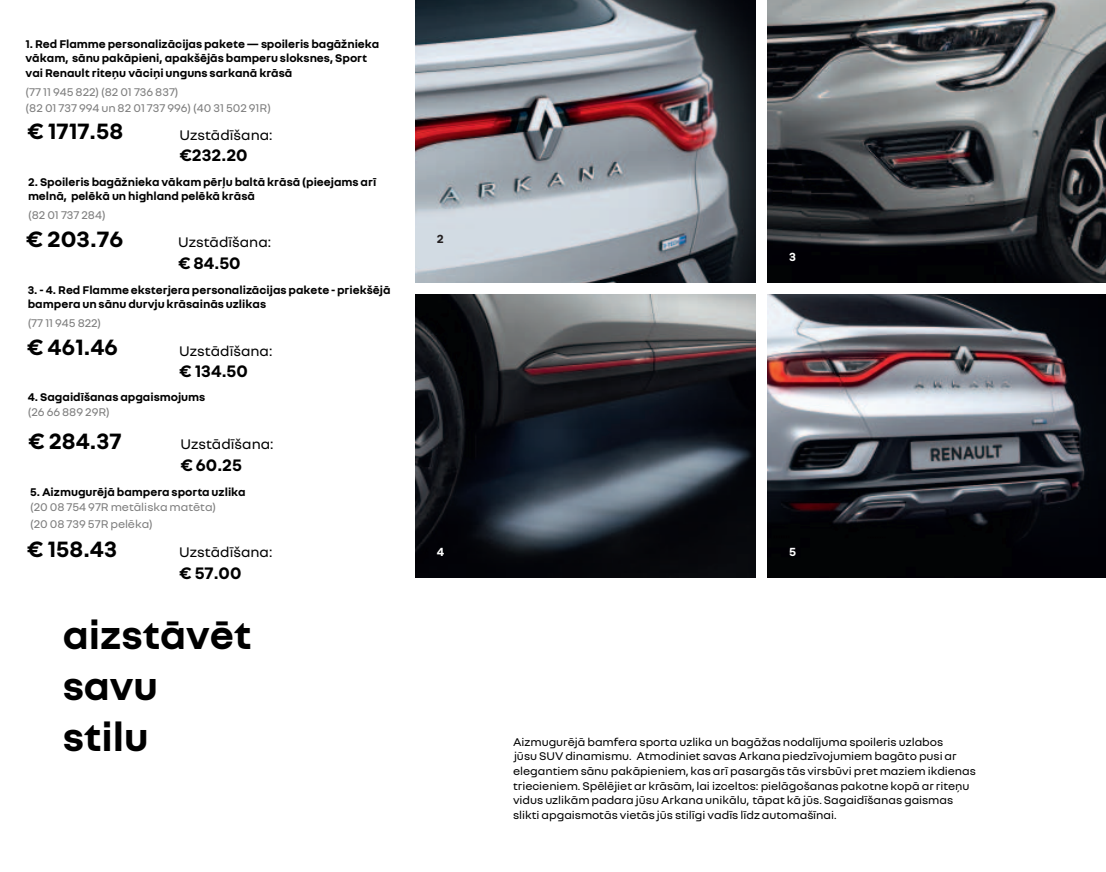
<style>
.page{position:relative;width:1106px;height:872px;background:#fff}
.page>*{position:absolute;margin:0;border:0;box-sizing:border-box;transform-origin:0 0}
.t1{font:700 42px/50.8px "Nouvel R";color:#000}
.t2{font:700 24px "Nouvel R";color:#000}
.t3{font:700 24px "Nouvel R";color:#000;scale:1.04 1}
.t4{font:700 18px "Nouvel R";color:#000}
.t5{font:15px "Nouvel R";color:#000}
.t6{font:700 12.75px "Nouvel R";color:#fff}
.t7{font:700 12.75px "Nouvel R";color:#231f20}
.t8{font:12px/14.7px "Nouvel R";color:#000}
.t9{font:700 12px/14.4px "Nouvel R";color:#000}
.t10{font:12px/16.2px "Nouvel R";color:#7e7e7e}
</style>
<div class="page">
<img style="left:415px;top:0;width:340px;height:282px">
<img style="left:767px;top:0;width:339px;height:282px">
<img style="left:767px;top:295px;width:339px;height:282px">
<img style="left:415px;top:295px;width:340px;height:282px">
<p class="t9" style="left:26px;top:36px;width:355px">1. Red Flamme personalizācijas pakete — spoileris bagāžnieka vākam, sānu pakāpieni, apakšējās bamperu sloksnes, Sport vai Renault riteņu vāciņi unguns sarkanā krāsā</p>
<p class="t10" style="left:26px;top:83px;width:247px">(77 11 945 822) (82 01 736 837)<br>(82 01 737 994 un 82 01 737 996) (40 31 502 91R)</p>
<h2 class="t2" style="left:27px;top:116px;width:97px">€ 1717.58</h2>
<p class="t5" style="left:179px;top:125px;width:95px">Uzstādīšana:</p>
<h3 class="t4" style="left:179px;top:144px;width:70px">€232.20</h3>
<p class="t9" style="left:28px;top:174px;width:350px">2. Spoileris bagāžnieka vākam pērļu baltā krāsā (pieejams arī melnā, pelēkā un highland pelēkā krāsā</p>
<p class="t10" style="left:28px;top:206px;width:79px">(82 01 737 284)</p>
<h2 class="t3" style="left:26px;top:223px;width:95px">€ 203.76</h2>
<p class="t5" style="left:178px;top:232px;width:95px">Uzstādīšana:</p>
<h3 class="t4" style="left:178px;top:251px;width:64px">€ 84.50</h3>
<p class="t9" style="left:28px;top:282px;width:364px">3. - 4. Red Flamme eksterjera personalizācijas pakete - priekšējā bampera un sānu durvju krāsainās uzlikas</p>
<p class="t10" style="left:28px;top:314px;width:75px">(77 11 945 822)</p>
<h2 class="t2" style="left:27px;top:332px;width:92px">€ 461.46</h2>
<p class="t5" style="left:179px;top:341px;width:95px">Uzstādīšana:</p>
<h3 class="t4" style="left:179px;top:360px;width:70px">€ 134.50</h3>
<p class="t9" style="left:28px;top:389px;width:179px">4. Sagaidīšanas apgaismojums</p>
<p class="t10" style="left:28px;top:403px;width:83px">(26 66 889 29R)</p>
<h2 class="t2" style="left:28px;top:425px;width:95px">€ 284.37</h2>
<p class="t5" style="left:180px;top:435px;width:95px">Uzstādīšana:</p>
<h3 class="t4" style="left:180px;top:453px;width:63px">€ 60.25</h3>
<p class="t9" style="left:30px;top:484px;width:217px">5. Aizmugurējā bampera sporta uzlika</p>
<p class="t10" style="left:30px;top:499px;width:187px">(20 08 754 97R metāliska matēta) (20 08 739 57R pelēka)</p>
<h2 class="t2" style="left:27px;top:533px;width:92px">€ 158.43</h2>
<p class="t5" style="left:179px;top:543px;width:95px">Uzstādīšana:</p>
<h3 class="t4" style="left:179px;top:561px;width:64px">€ 57.00</h3>
<h1 class="t1" style="left:63px;top:608px;width:190px">aizstāvēt savu stilu</h1>
<p class="t7" style="left:437px;top:234px;width:9px">2</p>
<p class="t6" style="left:437px;top:547px;width:9px">4</p>
<p class="t6" style="left:789px;top:252px;width:8px">3</p>
<p class="t6" style="left:789px;top:547px;width:9px">5</p>
<p class="t8" style="left:513px;top:734px;width:464px">Aizmugurējā bamfera sporta uzlika un bagāžas nodalījuma spoileris uzlabos<br>jūsu SUV dinamismu. Atmodiniet savas Arkana piedzīvojumiem bagāto pusi ar elegantiem sānu pakāpieniem, kas arī pasargās tās virsbūvi pret maziem ikdienas triecieniem. Spēlējiet ar krāsām, lai izceltos: pielāgošanas pakotne kopā ar riteņu vidus uzlikām padara jūsu Arkana unikālu, tāpat kā jūs. Sagaidīšanas gaismas slikti apgaismotās vietās jūs stilīgi vadīs līdz automašīnai.</p>
</div>
